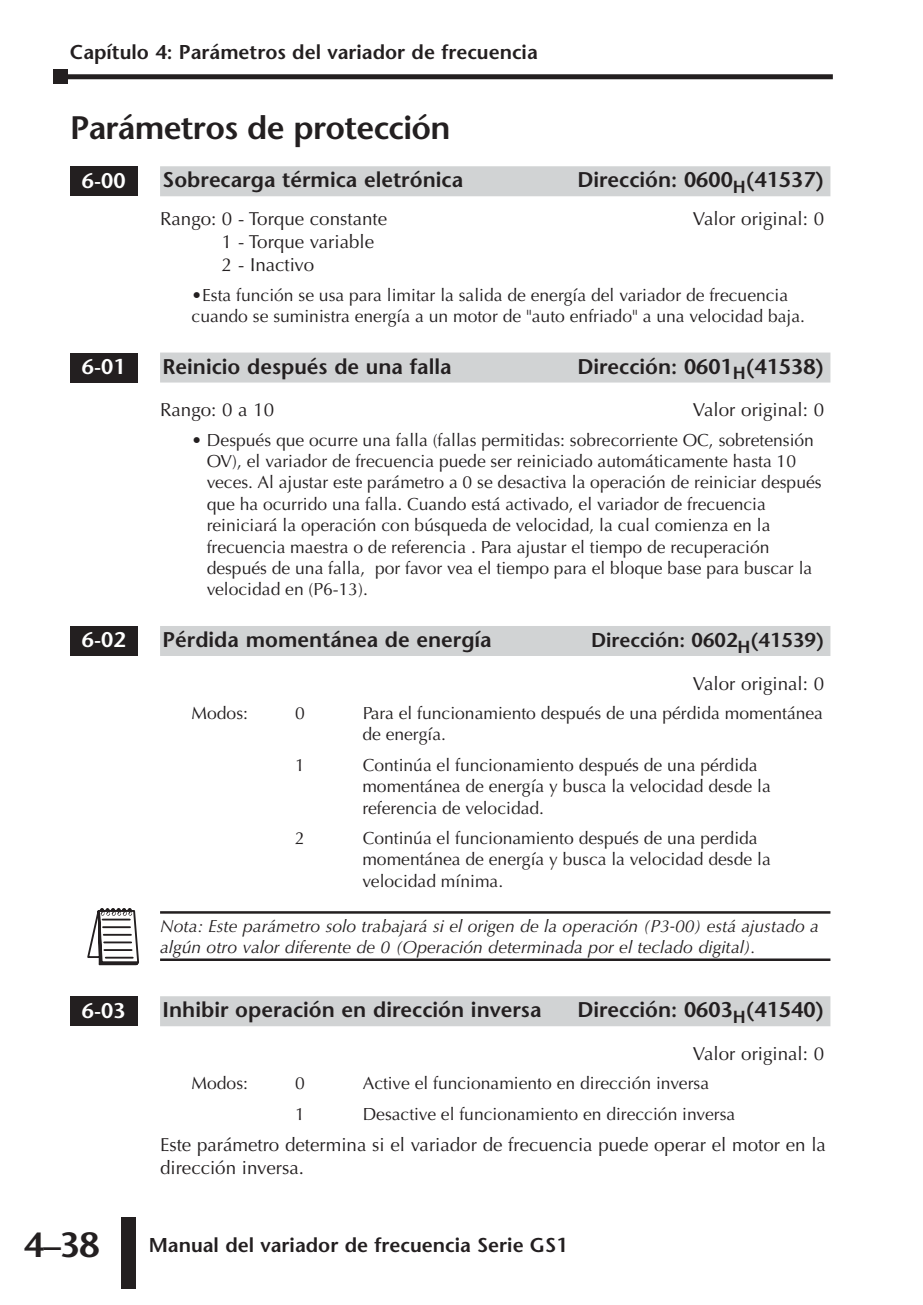
<style>
.page{position:relative;width:923px;height:1305px;background:#fff}
.page>*{position:absolute;margin:0;border:0;box-sizing:border-box;transform-origin:0 0}
.t1{font:600 35px "Stone Sans";color:#231f20}
.t2{font:600 32.5px "Stone Sans";letter-spacing:-.02em;color:#231f20}
.t3{font:600 21.25px "Stone Sans";color:#231f20}
.t4{font:600 21.25px "Stone Sans";color:#fff}
.t5{font:600 20px "Stone Sans";color:#231f20}
.t6{font:18.75px/23px "Optima";color:#231f20}
.t7{font:17.5px/21.5px "Optima";color:#231f20}
.t8{font:italic 17.5px/21.5px "Optima";color:#231f20}
</style>
<div class="page">
<div style="left:67px;top:74px;width:765px;height:5px;background:#231f20"></div>
<div style="left:53px;top:70px;width:14px;height:14px;background:#231f20"></div>
<div style="left:121px;top:1217px;width:14px;height:72px;background:#231f20"></div>
<div style="left:160px;top:166px;width:670px;height:30px;background:#d1d3d4"></div>
<div style="left:160px;top:353px;width:670px;height:30px;background:#d1d3d4"></div>
<div style="left:160px;top:626px;width:670px;height:30px;background:#d1d3d4"></div>
<hr style="left:160px;top:911px;width:670px;height:3px;background:#231f20">
<hr style="left:160px;top:958px;width:670px;height:3px;background:#231f20">
<div style="left:160px;top:996px;width:670px;height:30px;background:#d1d3d4"></div>
<div style="left:70px;top:996px;width:68px;height:30px;background:#231f20"></div>
<div style="left:70px;top:626px;width:68px;height:30px;background:#231f20"></div>
<div style="left:70px;top:353px;width:68px;height:30px;background:#231f20"></div>
<div style="left:70px;top:166px;width:68px;height:30px;background:#231f20"></div>
<svg style="left:87px;top:908px;width:52px;height:58px"></svg>
<p class="t5" style="left:70px;top:44px;width:469px">Capítulo 4: Parámetros del variador de frecuencia</p>
<h2 class="t2" style="left:70px;top:115px;width:382px">Parámetros de protección</h2>
<p class="t3" style="left:162px;top:172px;width:302px">Sobrecarga térmica eletrónica</p>
<p class="t3" style="left:577px;top:172px;width:248px">Dirección: 0600<sub>H</sub>(41537)</p>
<p class="t6" style="left:160px;top:209px;width:228px">Rango: 0 - Torque constante</p>
<p class="t6" style="left:692px;top:209px;width:133px">Valor original: 0</p>
<p class="t6" style="left:222px;top:232px;width:154px">1 - Torque variable<br>2 - Inactivo</p>
<p class="t7" style="left:191px;top:286px;width:615px">•Esta función se usa para limitar la salida de energía del variador de frecuencia cuando se suministra energía a un motor de "auto enfriado" a una velocidad baja.</p>
<p class="t3" style="left:162px;top:358px;width:290px">Reinicio después de una falla</p>
<p class="t3" style="left:577px;top:358px;width:248px">Dirección: 0601<sub>H</sub>(41538)</p>
<p class="t6" style="left:160px;top:400px;width:116px">Rango: 0 a 10</p>
<p class="t6" style="left:692px;top:400px;width:133px">Valor original: 0</p>
<p class="t7" style="left:207px;top:431px;width:616px;text-indent:-15px">• Después que ocurre una falla (fallas permitidas: sobrecorriente OC, sobretensión OV), el variador de frecuencia puede ser reiniciado automáticamente hasta 10 veces. Al ajustar este parámetro a 0 se desactiva la operación de reiniciar después que ha ocurrido una falla. Cuando está activado, el variador de frecuencia reiniciará la operación con búsqueda de velocidad, la cual comienza en la frecuencia maestra o de referencia . Para ajustar el tiempo de recuperación después de una falla, por favor vea el tiempo para el bloque base para buscar la velocidad en (P6-13).</p>
<p class="t3" style="left:162px;top:631px;width:331px">Pérdida momentánea de energía</p>
<p class="t5" style="left:591px;top:632px;width:234px">Dirección: 0602<sub>H</sub>(41539)</p>
<p class="t6" style="left:692px;top:674px;width:133px">Valor original: 0</p>
<p class="t7" style="left:191px;top:704px;width:58px">Modos:</p>
<p class="t7" style="left:295px;top:704px;width:11px">0</p>
<p class="t7" style="left:362px;top:704px;width:462px">Para el funcionamiento después de una pérdida momentánea de energía.</p>
<p class="t7" style="left:295px;top:756px;width:11px">1</p>
<p class="t7" style="left:362px;top:756px;width:410px">Continúa el funcionamiento después de una pérdida momentánea de energía y busca la velocidad desde la referencia de velocidad.</p>
<p class="t7" style="left:295px;top:829px;width:11px">2</p>
<p class="t7" style="left:362px;top:829px;width:410px">Continúa el funcionamiento después de una perdida momentánea de energía y busca la velocidad desde la velocidad mínima.</p>
<p class="t8" style="left:160px;top:917px;width:660px">Nota: Este parámetro solo trabajará si el origen de la operación (P3-00) está ajustado a algún otro valor diferente de 0 (Operación determinada por el teclado digital).</p>
<p class="t4" style="left:82px;top:172px;width:45px">6-00</p>
<p class="t4" style="left:82px;top:358px;width:45px">6-01</p>
<p class="t4" style="left:82px;top:632px;width:45px">6-02</p>
<p class="t4" style="left:82px;top:1002px;width:45px">6-03</p>
<p class="t3" style="left:162px;top:1002px;width:380px">Inhibir operación en dirección inversa</p>
<p class="t3" style="left:577px;top:1002px;width:248px">Dirección: 0603<sub>H</sub>(41540)</p>
<p class="t6" style="left:692px;top:1044px;width:133px">Valor original: 0</p>
<p class="t7" style="left:191px;top:1074px;width:58px">Modos:</p>
<p class="t7" style="left:295px;top:1074px;width:11px">0</p>
<p class="t7" style="left:363px;top:1074px;width:348px">Active el funcionamiento en dirección inversa</p>
<p class="t7" style="left:295px;top:1105px;width:11px">1</p>
<p class="t7" style="left:362px;top:1105px;width:374px">Desactive el funcionamiento en dirección inversa</p>
<p class="t6" style="left:160px;top:1135px;width:667px">Este parámetro determina si el variador de frecuencia puede operar el motor en la dirección inversa.</p>
<h1 class="t1" style="left:24px;top:1231px;width:77px">4–38</h1>
<p class="t5" style="left:149px;top:1237px;width:420px">Manual del variador de frecuencia Serie GS1</p>
</div>
